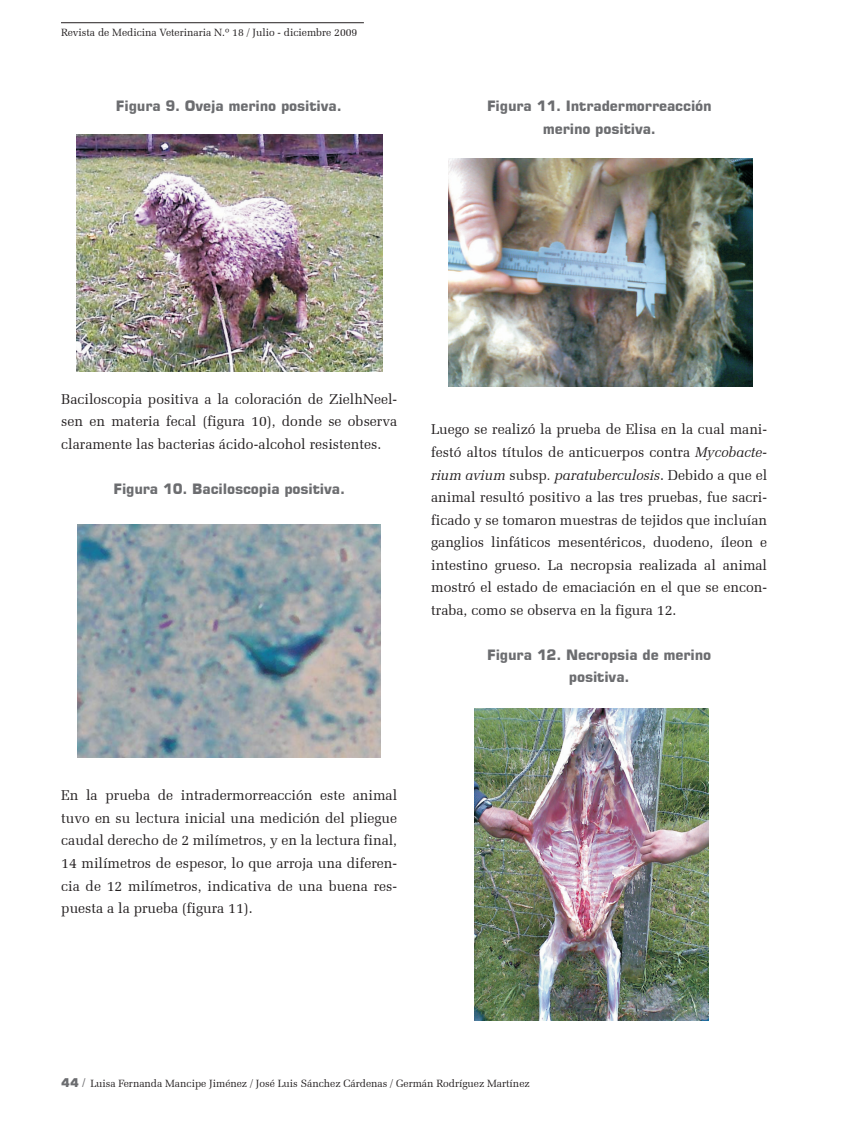
<style>
.page{position:relative;width:845px;height:1130px;background:#fff}
.page>*{position:absolute;margin:0;border:0;box-sizing:border-box;transform-origin:0 0}
.t1{font:14.25px/22.5px "Zapf Elliptical 711 BT";color:#231f20;text-align:justify}
.t2{font:700 14.25px/22.5px "Square 721 BT";letter-spacing:-.01em;color:#6c6d70;text-align:center}
.t3{font:10.5px "Zapf Elliptical 711 BT";color:#231f20}
.s1{font-style:italic}
.s2{font-family:"Square 721 Blk Normal";font-size:12px;color:#6c6d70}
</style>
<div class="page">
<hr style="left:61px;top:22px;width:303px;height:1px;background:#231f20">
<img style="left:77px;top:134px;width:305px;height:237px">
<img style="left:78px;top:524px;width:302px;height:232px">
<img style="left:448px;top:158px;width:304px;height:228px">
<img style="left:474px;top:708px;width:234px;height:312px">
<p class="t3" style="left:61px;top:26px;width:298px">Revista de Medicina Veterinaria N.º 18 / Julio - diciembre 2009</p>
<p class="t2" style="left:116px;top:95px;width:227px">Figura 9. Oveja merino positiva.</p>
<p class="t2" style="left:487px;top:95px;width:226px">Figura 11. Intradermorreacción merino positiva.</p>
<p class="t1" style="left:61px;top:387px;width:337px">Baciloscopia positiva a la coloración de ZielhNeel&shy;sen en materia fecal (figura 10), donde se observa claramente las bacterias ácido-alcohol resistentes.</p>
<p class="t2" style="left:113px;top:477px;width:233px">Figura 10. Baciloscopia positiva.</p>
<p class="t1" style="left:431px;top:418px;width:337px">Luego se realizó la prueba de Elisa en la cual mani&shy;festó altos títulos de anticuerpos contra <span class="s1">Mycobacte&shy;rium avium</span> subsp<span class="s1">. paratuberculosis</span>. Debido a que el animal resultó positivo a las tres pruebas, fue sacri&shy;ficado y se tomaron muestras de tejidos que incluían ganglios linfáticos mesentéricos, duodeno, íleon e intestino grueso. La necropsia realizada al animal mostró el estado de emaciación en el que se encon&shy;traba, como se observa en la figura 12.</p>
<p class="t2" style="left:487px;top:643px;width:225px">Figura 12. Necropsia de merino positiva.</p>
<p class="t1" style="left:61px;top:784px;width:337px">En la prueba de intradermorreacción este animal tuvo en su lectura inicial una medición del pliegue caudal derecho de 2 milímetros, y en la lectura final, 14 milímetros de espesor, lo que arroja una diferen&shy;cia de 12 milímetros, indicativa de una buena res&shy;puesta a la prueba (figura 11).</p>
<p class="t3" style="left:61px;top:1076px;width:470px"><span class="s2">44 /</span> Luisa Fernanda Mancipe Jiménez / José Luis Sánchez Cárdenas / Germán Rodríguez Martínez</p>
</div>
